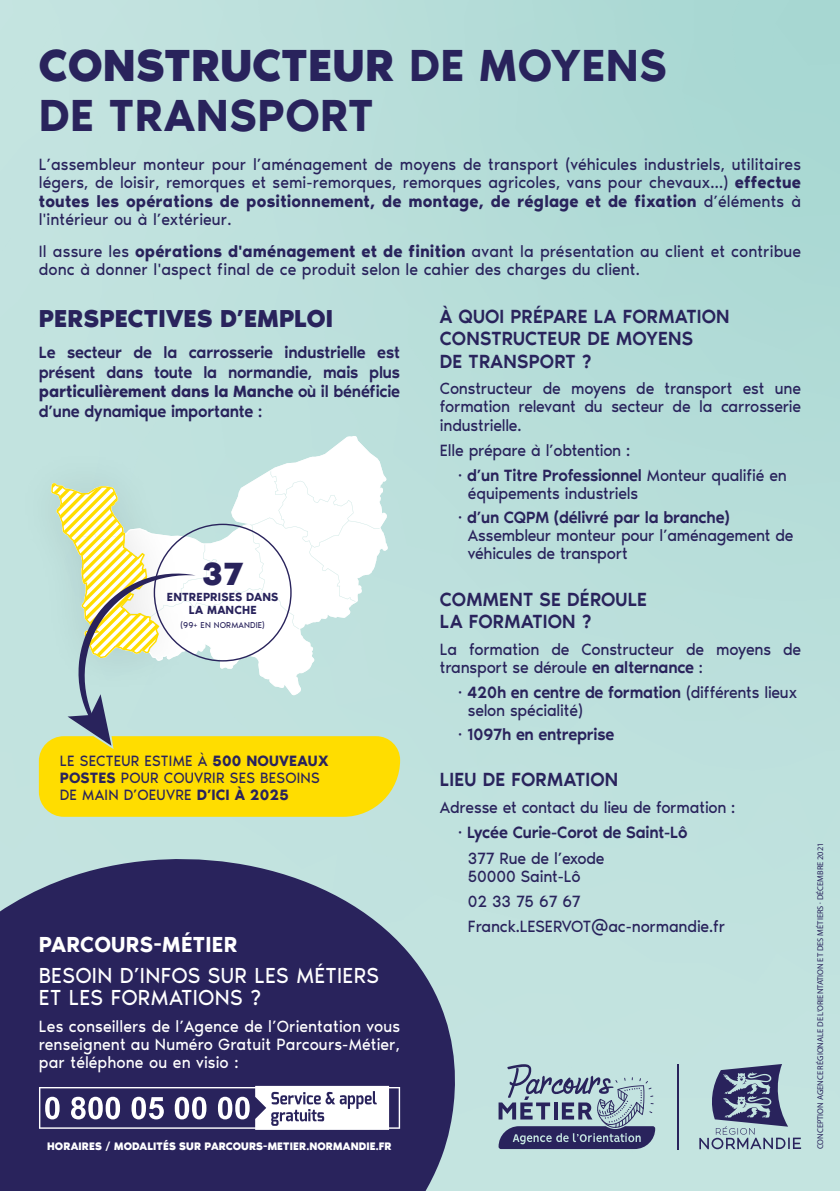
<style>
.page{position:relative;width:840px;height:1191px;background:#fff}
.page>*{position:absolute;margin:0;border:0;box-sizing:border-box;transform-origin:0 0}
.t1{font:600 46.2px/50.4px "Noir Pro";letter-spacing:.015em;color:#29235c;scale:.95 1}
.t2{font:700 33px "Noir Pro";color:#29235c;scale:.95 1}
.t3{font:700 25.2px "Noir Pro";letter-spacing:.01em;color:#29235c;scale:.95 1}
.t4{font:22.4px/22.4px "Noir Pro";letter-spacing:.015em;color:#fff;scale:.95 1}
.t5{font:600 22.4px "Noir Pro";letter-spacing:.015em;color:#fff;scale:.95 1}
.t6{font:500 19.6px/22.4px "Noir Pro";letter-spacing:.01em;color:#29235c;scale:.95 1}
.t7{font:16.8px/18.2px "Noir Pro";letter-spacing:-.005em;color:#29235c;scale:.95 1}
.t8{font:500 16.8px/19.6px "Noir Pro";letter-spacing:-.015em;color:#29235c;scale:.95 1}
.t9{font:16.8px/18.2px "Noir Pro";letter-spacing:.005em;color:#fff;text-align:justify;scale:.95 1}
.t10{font:15.4px/16.8px "Noir Pro";letter-spacing:.015em;color:#29235c;scale:.95 1}
.t11{font:600 12.2px/13.2px "Noir Pro";letter-spacing:.015em;color:#29235c;text-align:center;scale:.95 1}
.t12{font:700 11.2px "Noir Pro";letter-spacing:.015em;color:#fff;scale:.95 1}
.t13{font:8.8px "Noir Pro";color:#29235c;scale:.95 1}
.t14{font:8.4px "Myriad Pro";color:#29235c}
.s1{font-weight:700}
.s2{font-weight:600}
.s3{font-weight:500}
.s4{font-weight:400}
</style>
<div class="page">
<div style="left:0;top:0;width:839px;height:1191px;background:linear-gradient(to right,#c3e3df,#b5ddd9)"></div>
<svg style="left:0;top:837px;width:480px;height:354px;background:#4c4f7a"></svg>
<div style="left:0;top:423px;width:219px;height:295px;background:#c2e3df"></div>
<svg style="left:39px;top:436px;width:361px;height:381px"></svg>
<svg style="left:39px;top:1085px;width:361px;height:44px"></svg>
<hr style="left:677px;top:1064px;width:1px;height:85px;background:#29235c">
<svg style="left:699px;top:1064px;width:101px;height:85px;background:#899bae"></svg>
<svg style="left:498px;top:1064px;width:156px;height:85px;background:#899bae"></svg>
<h1 class="t1" style="left:39px;top:36px;width:662px"><span class="s1">CONSTRUCTEUR</span> DE MOYENS<br>DE TRANSPORT</h1>
<p class="t7" style="left:39px;top:154px;width:803px;text-align:justify">L’assembleur monteur pour l’aménagement de moyens de transport (véhicules industriels, utilitaires légers, de loisir, remorques et semi-remorques, remorques agricoles, vans pour chevaux...) <span class="s2">effectue toutes les opérations de positionnement, de montage, de réglage et de fixation</span> d’éléments à l'intérieur ou à l’extérieur.</p>
<p class="t7" style="left:39px;top:241px;width:803px">Il assure les <span class="s2">opérations d'aménagement et de finition</span> avant la présentation au client et contribue donc à donner l'aspect final de ce produit selon le cahier des charges du client.</p>
<h3 class="t3" style="left:39px;top:298px;width:311px">PERSPECTIVES D’EMPLOI</h3>
<p class="t8" style="left:39px;top:341px;width:381px;text-align:justify">Le secteur de la carrosserie industrielle est présent dans toute la normandie, mais plus <span class="s2">particulièrement dans la Manche</span> où il bénéficie d’une dynamique importante :</p>
<p class="t6" style="left:439px;top:303px;width:306px">À QUOI PRÉPARE LA FORMATION<br>CONSTRUCTEUR DE MOYENS<br>DE TRANSPORT ?</p>
<p class="t7" style="left:439px;top:378px;width:381px;text-align:justify">Constructeur de moyens de transport est une formation relevant du secteur de la carrosserie industrielle.</p>
<p class="t7" style="left:458px;top:436px;width:347px;line-height:25.2px;text-indent:-18px">Elle prépare à l’obtention :<br>· <span class="s3">d’un Titre Professionnel</span> Monteur qualifié en</p>
<p class="t8" style="left:458px;top:480px;width:287px;line-height:23.8px;text-indent:10px"><span class="s4">équipements industriels<br>·</span> d’un CQPM (délivré par la branche)</p>
<p class="t7" style="left:467px;top:525px;width:344px">Assembleur monteur pour l’aménagement de véhicules de transport</p>
<p class="t6" style="left:439px;top:586px;width:219px">COMMENT SE DÉROULE<br>LA FORMATION ?</p>
<p class="t7" style="left:439px;top:639px;width:381px">La formation de Constructeur de moyens de transport se déroule <span class="s3">en alternance</span> :</p>
<p class="t7" style="left:467px;top:682px;width:348px;text-indent:-10px">· <span class="s3">420h en centre de formation</span> (différents lieux selon spécialité)</p>
<p class="t8" style="left:458px;top:723px;width:166px"><span class="s4">·</span> 1097h en entreprise</p>
<p class="t6" style="left:439px;top:767px;width:189px">LIEU DE FORMATION</p>
<p class="t7" style="left:439px;top:797px;width:312px">Adresse et contact du lieu de formation :</p>
<p class="t8" style="left:458px;top:821px;width:243px"><span class="s4">·</span> Lycée Curie-Corot de Saint-Lô</p>
<p class="t7" style="left:467px;top:847px;width:145px">377 Rue de l’exode</p>
<p class="t7" style="left:467px;top:862px;width:272px;line-height:25.2px">50000 Saint-Lô<br>02 33 75 67 67<br>Franck.LESERVOT@ac-normandie.fr</p>
<h2 class="t2" style="left:202px;top:547px;width:44px">37</h2>
<p class="t11" style="left:167px;top:589px;width:119px">ENTREPRISES DANS<br>LA MANCHE</p>
<p class="t13" style="left:180px;top:618px;width:90px">(99+ EN NORMANDIE)</p>
<p class="t10" style="left:60px;top:751px;width:284px">LE SECTEUR ESTIME À <span class="s2">500 NOUVEAUX<br>POSTES</span> POUR COUVRIR SES BESOINS<br>DE MAIN D’OEUVRE <span class="s2">D’ICI À 2025</span></p>
<h3 class="t5" style="left:39px;top:927px;width:211px">PARCOURS-MÉTIER</h3>
<h3 class="t4" style="left:39px;top:962px;width:359px">BESOIN D’INFOS SUR LES MÉTIERS<br>ET LES FORMATIONS ?</h3>
<p class="t9" style="left:39px;top:1016px;width:381px">Les conseillers de l’Agence de l’Orientation vous renseignent au Numéro Gratuit Parcours-Métier, par téléphone ou en visio :</p>
<p class="t12" style="left:47px;top:1136px;width:364px">HORAIRES / MODALITÉS SUR PARCOURS-METIER.NORMANDIE.FR</p>
<p class="t14" style="left:814px;top:1149px;width:308px;rotate:-90deg">CONCEPTION AGENCE RÉGIONALE DE L’ORIENTATION ET DES MÉTIERS · DÉCEMBRE 2021</p>
</div>
